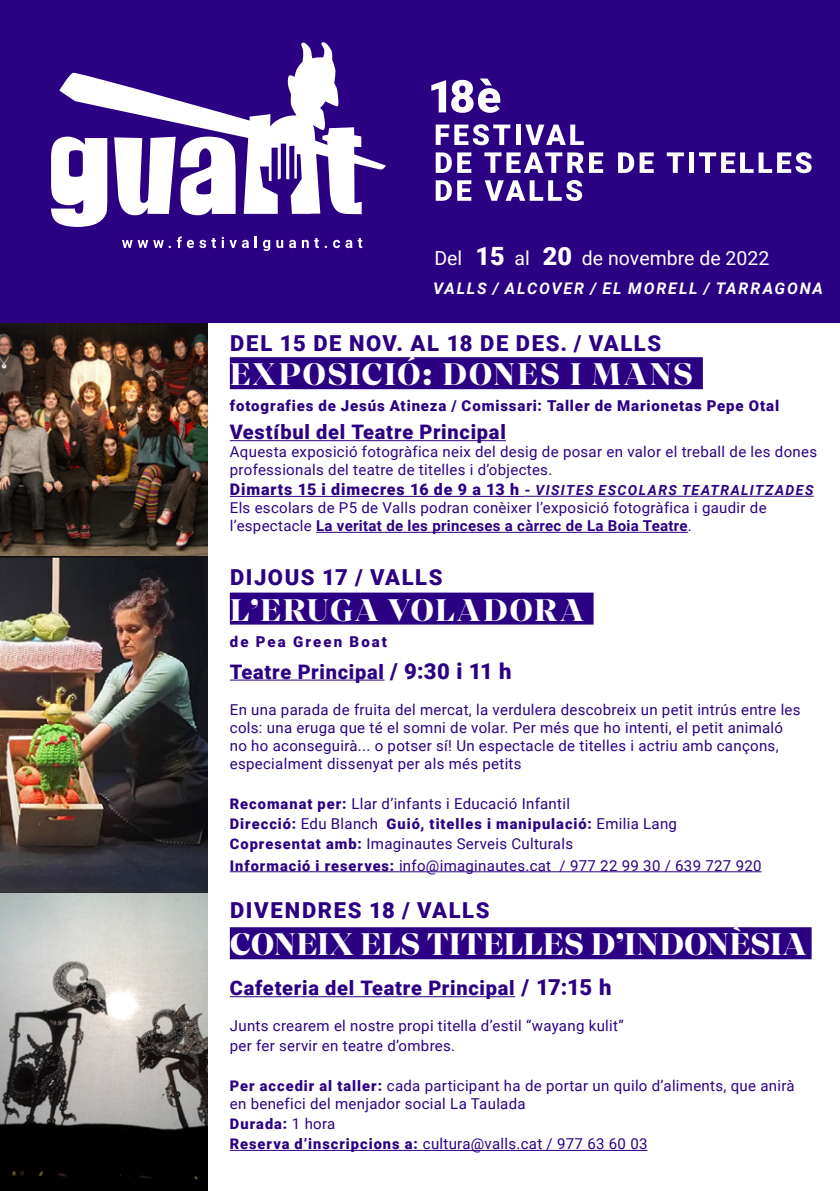
<style>
.page{position:relative;width:840px;height:1191px;background:#fff}
.page>*{position:absolute;margin:0;border:0;box-sizing:border-box;transform-origin:0 0}
.Obra{font:700 32px "Chiaroscura";letter-spacing:.05em;color:#fff}
.Obra-2{font:700 32px "Chiaroscura";letter-spacing:.005em;color:#fff}
.DIA_I_HORA{font:900 22px "Roboto";letter-spacing:.07em;color:#2c0083}
.text_base{font:900 20px "Roboto";letter-spacing:.035em;color:#2c0083}
.t1{font:19.4px "Roboto";color:#fff}
.DIA_I_HORA-2{font:italic 700 16px "Roboto";letter-spacing:.11em;color:#fff}
.text_base-2{font:15px/18px "Roboto";letter-spacing:.02em;color:#2c0083}
.text_base-3{font:900 15px "Roboto";letter-spacing:.06em;color:#2c0083}
.text_base-4{font:900 15px "Roboto";letter-spacing:.135em;color:#2c0083}
.text_base-5{font:900 14.6px "Roboto";letter-spacing:.07em;color:#2c0083}
.insti{font:italic 700 14px "Roboto";letter-spacing:.095em;color:#2c0083}
.s1{font-weight:900;font-size:25.2px}
.s2{font-weight:900;font-style:normal;font-size:16px}
.s3{font-weight:900;font-style:normal}
.s4{font-weight:700}
.s5{font-size:22px}
.s6{font-weight:900;font-size:14.6px}
.s7{font-weight:400;font-size:15px}
</style>
<div class="page">
<div style="left:230px;top:592px;width:363px;height:32px;background:#2c0083"></div>
<hr style="left:230px;top:679px;width:154px;height:1px;background:#2c0083">
<hr style="left:230px;top:871px;width:165px;height:1px;background:#2c0083">
<hr style="left:395px;top:871px;width:366px;height:1px;background:#2c0083">
<div style="left:230px;top:357px;width:472px;height:32px;background:#2c0083"></div>
<hr style="left:230px;top:440px;width:275px;height:1px;background:#2c0083">
<hr style="left:230px;top:496px;width:294px;height:1px;background:#2c0083">
<hr style="left:524px;top:496px;width:289px;height:1px;background:#2c0083">
<hr style="left:316px;top:532px;width:371px;height:1px;background:#2c0083">
<img style="left:0;top:323px;width:207px;height:868px">
<div style="left:0;top:0;width:839px;height:323px;background:#2c0083"></div>
<svg style="left:122px;top:240px;width:49px;height:8px"></svg>
<svg style="left:177px;top:236px;width:72px;height:12px"></svg>
<svg style="left:255px;top:237px;width:2px;height:11px"></svg>
<svg style="left:263px;top:240px;width:7px;height:11px"></svg>
<svg style="left:276px;top:240px;width:7px;height:8px"></svg>
<svg style="left:289px;top:240px;width:7px;height:8px"></svg>
<svg style="left:302px;top:240px;width:6px;height:8px"></svg>
<svg style="left:314px;top:238px;width:13px;height:10px"></svg>
<svg style="left:333px;top:238px;width:29px;height:10px"></svg>
<svg style="left:51px;top:138px;width:55px;height:89px"></svg>
<svg style="left:59px;top:42px;width:327px;height:172px"></svg>
<svg style="left:435px;top:124px;width:75px;height:21px"></svg>
<div style="left:515px;top:125px;width:5px;height:20px;background:#fff"></div>
<svg style="left:525px;top:125px;width:58px;height:20px"></svg>
<svg style="left:435px;top:152px;width:16px;height:21px"></svg>
<svg style="left:457px;top:152px;width:14px;height:21px"></svg>
<svg style="left:484px;top:152px;width:119px;height:21px"></svg>
<svg style="left:618px;top:152px;width:15px;height:21px"></svg>
<svg style="left:639px;top:152px;width:14px;height:21px"></svg>
<svg style="left:666px;top:152px;width:17px;height:21px"></svg>
<div style="left:688px;top:152px;width:5px;height:21px;background:#fff"></div>
<svg style="left:699px;top:152px;width:112px;height:21px"></svg>
<svg style="left:435px;top:180px;width:16px;height:21px"></svg>
<svg style="left:457px;top:180px;width:14px;height:21px"></svg>
<svg style="left:484px;top:180px;width:98px;height:21px"></svg>
<svg style="left:431px;top:79px;width:69px;height:34px"></svg>
<div style="left:230px;top:927px;width:581px;height:32px;background:#2c0083"></div>
<hr style="left:230px;top:996px;width:285px;height:1px;background:#2c0083">
<hr style="left:230px;top:1150px;width:192px;height:1px;background:#2c0083">
<hr style="left:422px;top:1150px;width:225px;height:1px;background:#2c0083">
<p class="t1" style="left:434px;top:244px;width:336px">Del <span class="s1">15</span> al <span class="s1">20</span> de novembre de 2022</p>
<p class="DIA_I_HORA-2" style="left:433px;top:277px;width:391px">VALLS / ALCOVER / EL MORELL / TARRAGONA</p>
<p class="DIA_I_HORA" style="left:230px;top:328px;width:432px">DEL 15 DE NOV. AL 18 DE DES. / VALLS</p>
<p class="Obra" style="left:230px;top:354px;width:464px">EXPOSICIÓ: DONES I MANS</p>
<p class="text_base-3" style="left:230px;top:395px;width:550px">fotografies de Jesús Atineza / Comissari: Taller de Marionetas Pepe Otal</p>
<p class="text_base" style="left:230px;top:418px;width:277px">Vestíbul del Teatre Principal</p>
<p class="text_base-2" style="left:230px;top:442px;width:588px">Aquesta exposició fotogràfica neix del desig de posar en valor el treball de les dones professionals del teatre de titelles i d’objectes.</p>
<p class="insti" style="left:230px;top:480px;width:584px"><span class="s2">Dimarts 15 i dimecres 16 de 9 a 13 h</span> <span class="s3">-</span> VISITES ESCOLARS TEATRALITZADES</p>
<p class="text_base-2" style="left:230px;top:498px;width:538px">Els escolars de P5 de Valls podran conèixer l’exposició fotogràfica i gaudir de l’espectacle <span class="s4">La veritat de les princeses a càrrec de La Boia Teatre</span>.</p>
<p class="DIA_I_HORA" style="left:230px;top:561px;width:213px">DIJOUS 17 / VALLS</p>
<p class="Obra" style="left:230px;top:590px;width:355px">L’ERUGA VOLADORA</p>
<p class="text_base-4" style="left:230px;top:631px;width:158px">de Pea Green Boat</p>
<p class="text_base" style="left:230px;top:657px;width:283px">Teatre Principal <span class="s5">/ 9:30 i 11 h</span></p>
<p class="text_base-2" style="left:230px;top:699px;width:572px">En una parada de fruita del mercat, la verdulera descobreix un petit intrús entre les cols: una eruga que té el somni de volar. Per més que ho intenti, el petit animaló no ho aconseguirà... o potser sí! Un espectacle de titelles i actriu amb cançons, especialment dissenyat per als més petits</p>
<p class="text_base-2" style="left:230px;top:793px;width:341px"><span class="s6">Recomanat per:</span> Llar d’infants i Educació Infantil</p>
<p class="text_base-5" style="left:230px;top:813px;width:448px">Direcció: <span class="s7">Edu Blanch</span> Guió, titelles i manipulació: <span class="s7">Emilia Lang</span></p>
<p class="text_base-2" style="left:230px;top:833px;width:344px"><span class="s6">Copresentat amb:</span> Imaginautes Serveis Culturals</p>
<p class="text_base-2" style="left:230px;top:855px;width:533px"><span class="s6">Informació i reserves:</span> info@imaginautes.cat / 977 22 99 30 / 639 727 920</p>
<p class="DIA_I_HORA" style="left:230px;top:895px;width:260px">DIVENDRES 18 / VALLS</p>
<p class="Obra-2" style="left:230px;top:924px;width:577px">CONEIX ELS TITELLES D’INDONÈSIA</p>
<p class="text_base" style="left:230px;top:974px;width:383px">Cafeteria del Teatre Principal <span class="s5">/ 17:15 h</span></p>
<p class="text_base-2" style="left:230px;top:1016px;width:395px">Junts crearem el nostre propi titella d’estil “wayang kulit”</p>
<p class="text_base-2" style="left:230px;top:1036px;width:227px">per fer servir en teatre d’ombres.</p>
<p class="text_base-2" style="left:230px;top:1076px;width:566px"><span class="s6">Per accedir al taller:</span> cada participant ha de portar un quilo d’aliments, que anirà en benefici del menjador social La Taulada</p>
<p class="text_base-5" style="left:230px;top:1113px;width:107px">Durada: <span class="s7">1 hora</span></p>
<p class="text_base-2" style="left:230px;top:1134px;width:419px"><span class="s6">Reserva d’inscripcions a:</span> cultura@valls.cat / 977 63 60 03</p>
</div>
